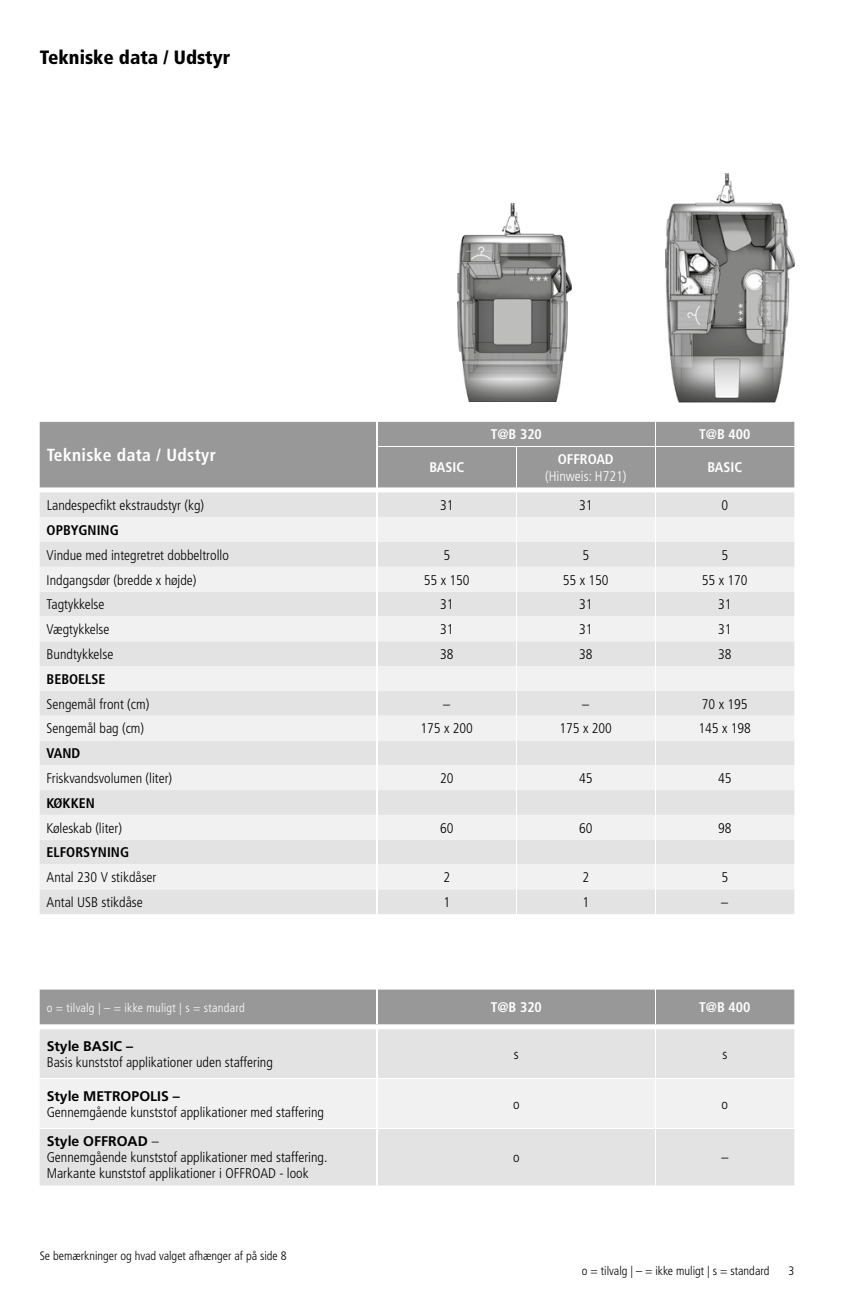
<style>
.page{position:relative;width:844px;height:1290px;background:#fff}
.page>*{position:absolute;margin:0;border:0;box-sizing:border-box;transform-origin:0 0}
.t1{font:900 condensed 19.25px "Frutiger LT Std";color:#000}
.t2{font:700 condensed 17.5px "Frutiger LT Std";letter-spacing:.02em;color:#fff}
.t3{font:300 condensed 14px/15.8px "Frutiger LT Std";color:#000}
.t4{font:700 condensed 14px "Frutiger LT Std";color:#fff}
.t5{font:700 condensed 14px "Frutiger LT Std";color:#000}
.t6{font:700 14px "Frutiger LT Std";color:#000}
.t7{font:300 condensed 14px "Frutiger LT Std";color:#fff}
.t8{font:300 condensed 12.25px "Frutiger LT Std";color:#000}
.t9{font:300 condensed 12.25px "Frutiger LT Std";letter-spacing:.02em;color:#fff}
.s1{font-weight:700;font-stretch:normal}
</style>
<div class="page">
<div style="left:40px;top:1029px;width:754px;height:156px;background:#e3e3e3"></div>
<div style="left:40px;top:1079px;width:754px;height:49px;background:#f1f1f1"></div>
<hr style="left:654px;top:1029px;width:1px;height:49px;background:#fff">
<hr style="left:654px;top:1079px;width:1px;height:49px;background:#fff">
<hr style="left:654px;top:1129px;width:1px;height:56px;background:#fff">
<hr style="left:40px;top:1078px;width:336px;height:1px;background:#fff">
<hr style="left:378px;top:1078px;width:277px;height:1px;background:#fff">
<hr style="left:655px;top:1078px;width:139px;height:1px;background:#fff">
<hr style="left:40px;top:1128px;width:336px;height:1px;background:#fff">
<hr style="left:378px;top:1128px;width:277px;height:1px;background:#fff">
<hr style="left:655px;top:1128px;width:139px;height:1px;background:#fff">
<hr style="left:376px;top:1029px;width:2px;height:50px;background:#fff">
<hr style="left:376px;top:1079px;width:2px;height:49px;background:#fff">
<hr style="left:376px;top:1128px;width:2px;height:57px;background:#fff">
<div style="left:40px;top:989px;width:754px;height:35px;background:#999898"></div>
<hr style="left:654px;top:989px;width:1px;height:35px;background:#fff">
<hr style="left:376px;top:989px;width:2px;height:35px;background:#fff">
<img style="left:457px;top:204px;width:114px;height:197px">
<img style="left:665px;top:173px;width:129px;height:229px">
<div style="left:40px;top:422px;width:754px;height:65px;background:#999898"></div>
<svg style="left:654px;top:422px;width:1px;height:24px"></svg>
<hr style="left:515px;top:447px;width:1px;height:40px;background:#fff">
<hr style="left:654px;top:447px;width:1px;height:40px;background:#fff">
<hr style="left:378px;top:446px;width:138px;height:1px;background:#fff">
<hr style="left:516px;top:446px;width:139px;height:1px;background:#fff">
<hr style="left:655px;top:446px;width:139px;height:1px;background:#fff">
<hr style="left:376px;top:422px;width:2px;height:24px;background:#fff">
<hr style="left:376px;top:446px;width:2px;height:41px;background:#fff">
<div style="left:40px;top:492px;width:754px;height:422px;background:#e3e3e3"></div>
<svg style="left:40px;top:517px;width:754px;height:372px;fill:#f1f1f1"></svg>
<svg style="left:515px;top:492px;width:1px;height:422px"></svg>
<svg style="left:654px;top:492px;width:1px;height:422px"></svg>
<hr style="left:376px;top:492px;width:2px;height:25px;background:#fff">
<hr style="left:376px;top:517px;width:2px;height:25px;background:#fff">
<hr style="left:376px;top:542px;width:2px;height:25px;background:#fff">
<hr style="left:376px;top:567px;width:2px;height:25px;background:#fff">
<hr style="left:376px;top:592px;width:2px;height:24px;background:#fff">
<hr style="left:376px;top:616px;width:2px;height:25px;background:#fff">
<hr style="left:376px;top:641px;width:2px;height:25px;background:#fff">
<hr style="left:376px;top:666px;width:2px;height:25px;background:#fff">
<hr style="left:376px;top:691px;width:2px;height:25px;background:#fff">
<hr style="left:376px;top:716px;width:2px;height:24px;background:#fff">
<hr style="left:376px;top:740px;width:2px;height:25px;background:#fff">
<hr style="left:376px;top:765px;width:2px;height:25px;background:#fff">
<hr style="left:376px;top:790px;width:2px;height:25px;background:#fff">
<hr style="left:376px;top:815px;width:2px;height:25px;background:#fff">
<hr style="left:376px;top:840px;width:2px;height:24px;background:#fff">
<hr style="left:376px;top:864px;width:2px;height:25px;background:#fff">
<hr style="left:376px;top:889px;width:2px;height:25px;background:#fff">
<h1 class="t1" style="left:40px;top:46px;width:192px">Tekniske data / Udstyr</h1>
<p class="t2" style="left:47px;top:445px;width:171px">Tekniske data / Udstyr</p>
<p class="t4" style="left:429px;top:459px;width:36px">BASIC</p>
<p class="t4" style="left:490px;top:426px;width:53px">T@B 320</p>
<p class="t4" style="left:699px;top:426px;width:53px">T@B 400</p>
<p class="t4" style="left:557px;top:450px;width:57px">OFFROAD</p>
<p class="t7" style="left:545px;top:468px;width:83px">(Hinweis: H721)</p>
<p class="t4" style="left:707px;top:459px;width:36px">BASIC</p>
<p class="t3" style="left:47px;top:497px;width:159px">Landespecfikt ekstraudstyr (kg)</p>
<p class="t3" style="left:440px;top:497px;width:15px">31</p>
<p class="t3" style="left:579px;top:497px;width:15px">31</p>
<p class="t3" style="left:721px;top:497px;width:8px">0</p>
<p class="t5" style="left:47px;top:522px;width:74px">OPBYGNING</p>
<p class="t3" style="left:47px;top:547px;width:184px">Vindue med integretret dobbeltrollo</p>
<p class="t3" style="left:443px;top:547px;width:8px">5</p>
<p class="t3" style="left:582px;top:547px;width:8px">5</p>
<p class="t3" style="left:721px;top:547px;width:8px">5</p>
<p class="t3" style="left:47px;top:572px;width:151px">Indgangsdør (bredde x højde)</p>
<p class="t3" style="left:424px;top:572px;width:47px">55 x 150</p>
<p class="t3" style="left:562px;top:572px;width:47px">55 x 150</p>
<p class="t3" style="left:701px;top:572px;width:47px">55 x 170</p>
<p class="t3" style="left:47px;top:597px;width:59px">Tagtykkelse</p>
<p class="t3" style="left:440px;top:597px;width:15px">31</p>
<p class="t3" style="left:579px;top:597px;width:15px">31</p>
<p class="t3" style="left:717px;top:597px;width:15px">31</p>
<p class="t3" style="left:47px;top:621px;width:64px">Vægtykkelse</p>
<p class="t3" style="left:440px;top:621px;width:15px">31</p>
<p class="t3" style="left:579px;top:621px;width:15px">31</p>
<p class="t3" style="left:717px;top:621px;width:15px">31</p>
<p class="t3" style="left:47px;top:646px;width:68px">Bundtykkelse</p>
<p class="t3" style="left:440px;top:646px;width:15px">38</p>
<p class="t3" style="left:579px;top:646px;width:15px">38</p>
<p class="t3" style="left:717px;top:646px;width:15px">38</p>
<p class="t5" style="left:47px;top:670px;width:60px">BEBOELSE</p>
<p class="t3" style="left:47px;top:696px;width:104px">Sengemål front (cm)</p>
<p class="t3" style="left:443px;top:696px;width:8px">–</p>
<p class="t3" style="left:582px;top:696px;width:8px">–</p>
<p class="t3" style="left:701px;top:696px;width:47px">70 x 195</p>
<p class="t3" style="left:47px;top:721px;width:99px">Sengemål bag (cm)</p>
<p class="t3" style="left:420px;top:721px;width:54px">175 x 200</p>
<p class="t3" style="left:559px;top:721px;width:54px">175 x 200</p>
<p class="t3" style="left:698px;top:721px;width:54px">145 x 198</p>
<p class="t5" style="left:47px;top:745px;width:35px">VAND</p>
<p class="t3" style="left:47px;top:770px;width:127px">Friskvandsvolumen (liter)</p>
<p class="t3" style="left:440px;top:770px;width:15px">20</p>
<p class="t3" style="left:579px;top:770px;width:15px">45</p>
<p class="t3" style="left:717px;top:770px;width:15px">45</p>
<p class="t5" style="left:47px;top:795px;width:50px">KØKKEN</p>
<p class="t3" style="left:47px;top:820px;width:77px">Køleskab (liter)</p>
<p class="t3" style="left:440px;top:820px;width:15px">60</p>
<p class="t3" style="left:579px;top:820px;width:15px">60</p>
<p class="t3" style="left:717px;top:820px;width:15px">98</p>
<p class="t5" style="left:47px;top:844px;width:84px">ELFORSYNING</p>
<p class="t3" style="left:47px;top:870px;width:111px">Antal 230 V stikdåser</p>
<p class="t3" style="left:443px;top:870px;width:8px">2</p>
<p class="t3" style="left:582px;top:870px;width:8px">2</p>
<p class="t3" style="left:721px;top:870px;width:8px">5</p>
<p class="t3" style="left:47px;top:894px;width:98px">Antal USB stikdåse</p>
<p class="t3" style="left:443px;top:894px;width:8px">1</p>
<p class="t3" style="left:582px;top:894px;width:8px">1</p>
<p class="t3" style="left:721px;top:894px;width:8px">–</p>
<p class="t9" style="left:47px;top:1000px;width:199px">o = tilvalg | – = ikke muligt | s = standard</p>
<p class="t4" style="left:490px;top:999px;width:53px">T@B 320</p>
<p class="t4" style="left:699px;top:999px;width:53px">T@B 400</p>
<p class="t6" style="left:47px;top:1038px;width:88px">Style BASIC –</p>
<p class="t3" style="left:47px;top:1055px;width:228px">Basis kunststof applikationer uden staffering</p>
<p class="t6" style="left:47px;top:1088px;width:135px">Style METROPOLIS –</p>
<p class="t3" style="left:47px;top:1104px;width:279px">Gennemgående kunststof applikationer med staffering</p>
<p class="t3" style="left:47px;top:1134px;width:282px"><span class="s1">Style OFFROAD</span> –<br>Gennemgående kunststof applikationer med staffering.<br>Markante kunststof applikationer i OFFROAD - look</p>
<p class="t3" style="left:513px;top:1047px;width:6px">s</p>
<p class="t3" style="left:722px;top:1047px;width:6px">s</p>
<p class="t3" style="left:513px;top:1096px;width:8px">o</p>
<p class="t3" style="left:721px;top:1096px;width:8px">o</p>
<p class="t3" style="left:513px;top:1150px;width:8px">o</p>
<p class="t3" style="left:721px;top:1150px;width:8px">–</p>
<p class="t8" style="left:40px;top:1249px;width:248px">Se bemærkninger og hvad valget afhænger af på side 8</p>
<p class="t8" style="left:582px;top:1264px;width:189px">o = tilvalg | – = ikke muligt | s = standard</p>
<p class="t8" style="left:788px;top:1264px;width:7px">3</p>
</div>
